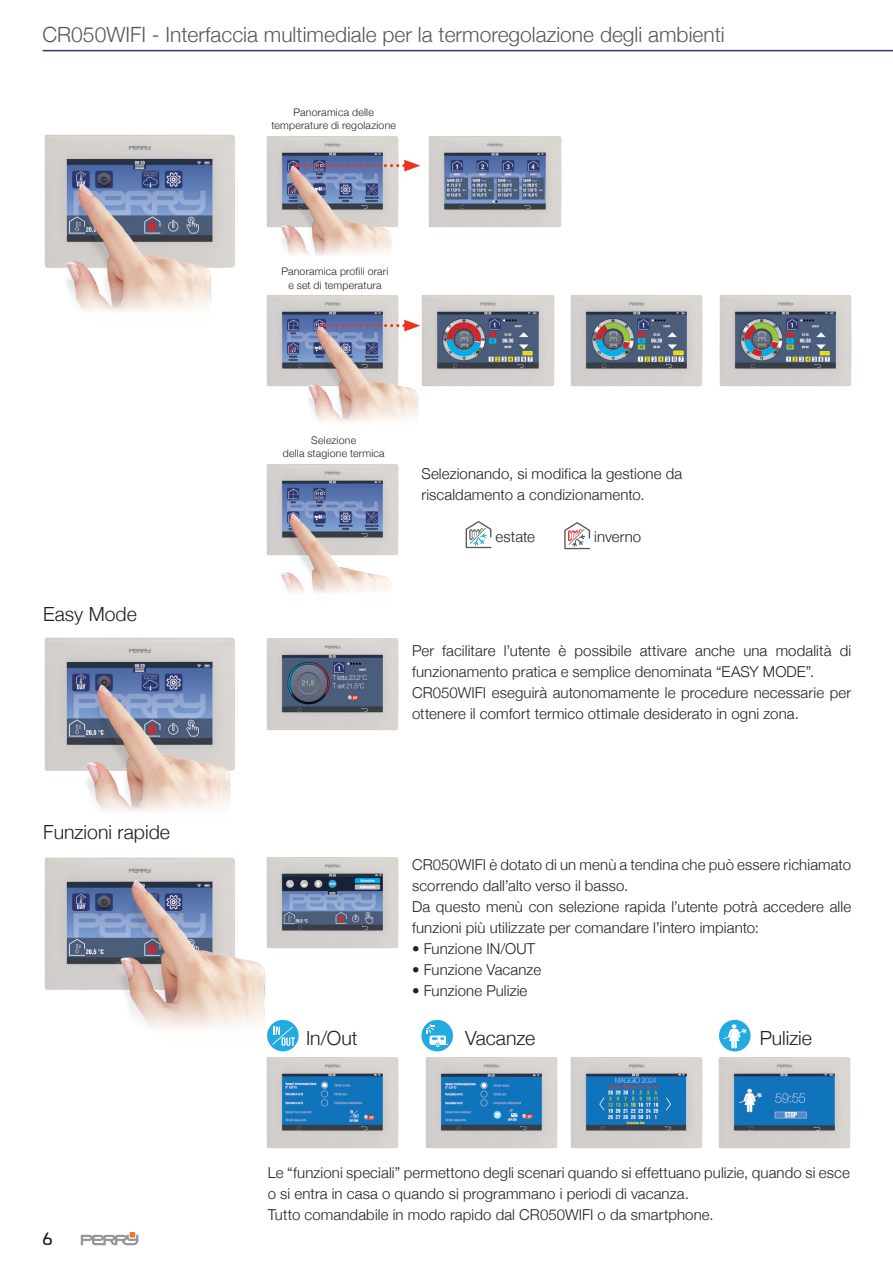
<style>
.page{position:relative;width:893px;height:1263px;background:#fff}
.page>*{position:absolute;margin:0;border:0;box-sizing:border-box;transform-origin:0 0}
.Paragrafo_testo{font:300 21px "Helvetica Neue";color:#57585a}
.Paragrafo_testo-2{font:300 19.5px "Helvetica Neue";color:#231f20}
.testata_codici{font:300 19.5px "Helvetica Neue";letter-spacing:-.005em;color:#231f20}
.t1{font:16.5px "Univia Pro";color:#231f20}
.Paragrafo_testo-3{font:300 15px/21px "Helvetica Neue";letter-spacing:.005em;color:#231f20}
.testata_codici-2{font:300 15px/21px "Helvetica Neue";letter-spacing:.01em;color:#231f20}
.testata_codici-3{font:300 10.5px/13.5px "Helvetica Neue";letter-spacing:.02em;color:#231f20;text-align:center}
</style>
<div class="page">
<svg style="left:81px;top:1232px;width:57px;height:13px"></svg>
<img style="left:44px;top:134px;width:191px;height:134px">
<img style="left:44px;top:637px;width:191px;height:33px">
<img style="left:44px;top:857px;width:12px;height:133px">
<img style="left:266px;top:136px;width:133px;height:91px">
<img style="left:266px;top:295px;width:133px;height:92px">
<img style="left:266px;top:464px;width:133px;height:91px">
<img style="left:266px;top:638px;width:133px;height:92px">
<img style="left:277px;top:857px;width:122px;height:92px">
<img style="left:266px;top:1057px;width:133px;height:92px">
<img style="left:425px;top:1057px;width:133px;height:92px">
<img style="left:570px;top:1057px;width:133px;height:92px">
<img style="left:718px;top:1057px;width:133px;height:92px">
<img style="left:428px;top:136px;width:133px;height:92px">
<img style="left:44px;top:171px;width:180px;height:141px">
<img style="left:269px;top:164px;width:130px;height:92px">
<img style="left:269px;top:488px;width:130px;height:105px">
<img style="left:296px;top:301px;width:123px;height:121px">
<svg style="left:296px;top:160px;width:124px;height:11px"></svg>
<img style="left:44px;top:670px;width:191px;height:142px">
<svg style="left:466px;top:521px;width:25px;height:27px"></svg>
<svg style="left:564px;top:522px;width:26px;height:27px"></svg>
<div style="left:421px;top:1020px;width:32px;height:31px;background:#24aae1;border-radius:50%"></div>
<svg style="left:426px;top:1024px;width:22px;height:23px"></svg>
<div style="left:719px;top:1020px;width:32px;height:31px;background:#24aae1;border-radius:50%"></div>
<svg style="left:723px;top:1024px;width:24px;height:24px"></svg>
<div style="left:267px;top:1020px;width:32px;height:31px;background:#24aae1;border-radius:50%"></div>
<svg style="left:277px;top:1026px;width:18px;height:20px"></svg>
<img style="left:56px;top:857px;width:221px;height:188px">
<svg style="left:320px;top:320px;width:100px;height:11px"></svg>
<hr style="left:43px;top:50px;width:850px;height:1px;background:#2b3870">
<img style="left:570px;top:295px;width:133px;height:92px">
<img style="left:420px;top:295px;width:135px;height:92px">
<img style="left:719px;top:295px;width:133px;height:92px">
<p class="Paragrafo_testo" style="left:43px;top:17px;width:684px">CR050WIFI - Interfaccia multimediale per la termoregolazione degli ambienti</p>
<p class="testata_codici-3" style="left:271px;top:105px;width:126px">Panoramica delle temperature di regolazione</p>
<p class="testata_codici-3" style="left:281px;top:264px;width:109px">Panoramica profili orari</p>
<p class="testata_codici-3" style="left:288px;top:277px;width:95px">e set di temperatura</p>
<p class="Paragrafo_testo-2" style="left:43px;top:598px;width:95px">Easy Mode</p>
<p class="Paragrafo_testo-2" style="left:43px;top:817px;width:128px">Funzioni rapide</p>
<p class="t1" style="left:43px;top:1227px;width:12px">6</p>
<p class="testata_codici-3" style="left:311px;top:433px;width:46px">Selezione</p>
<p class="testata_codici-3" style="left:283px;top:446px;width:103px">della stagione termica</p>
<p class="testata_codici-2" style="left:421px;top:462px;width:262px">Selezionando, si modifica la gestione da riscaldamento a condizionamento.</p>
<p class="testata_codici-2" style="left:496px;top:525px;width:41px">estate</p>
<p class="testata_codici-2" style="left:594px;top:525px;width:49px">inverno</p>
<p class="Paragrafo_testo-3" style="left:412px;top:639px;width:441px">Per facilitare l’utente è possibile attivare anche una modalità di funzionamento pratica e semplice denominata “EASY MODE”.</p>
<p class="Paragrafo_testo-3" style="left:412px;top:681px;width:441px">CR050WIFI eseguirà autonomamente le procedure necessarie per ottenere il comfort termico ottimale desiderato in ogni zona.</p>
<p class="Paragrafo_testo-3" style="left:412px;top:853px;width:440px">CR050WIFI è dotato di un menù a tendina che può essere richiamato scorrendo dall’alto verso il basso.</p>
<p class="Paragrafo_testo-3" style="left:412px;top:895px;width:441px">Da questo menù con selezione rapida l’utente potrà accedere alle funzioni più utilizzate per comandare l’intero impianto:</p>
<p class="Paragrafo_testo-3" style="left:412px;top:937px;width:125px">• Funzione IN/OUT</p>
<p class="Paragrafo_testo-3" style="left:412px;top:958px;width:131px">• Funzione Vacanze</p>
<p class="Paragrafo_testo-3" style="left:412px;top:979px;width:117px">• Funzione Pulizie</p>
<p class="testata_codici" style="left:306px;top:1023px;width:53px">In/Out</p>
<p class="testata_codici" style="left:465px;top:1023px;width:72px">Vacanze</p>
<p class="testata_codici" style="left:760px;top:1023px;width:54px">Pulizie</p>
<p class="Paragrafo_testo-3" style="left:268px;top:1161px;width:584px">Le “funzioni speciali” permettono degli scenari quando si effettuano pulizie, quando si esce o si entra in casa o quando si programmano i periodi di vacanza.</p>
<p class="Paragrafo_testo-3" style="left:268px;top:1203px;width:447px">Tutto comandabile in modo rapido dal CR050WIFI o da smartphone.</p>
</div>
